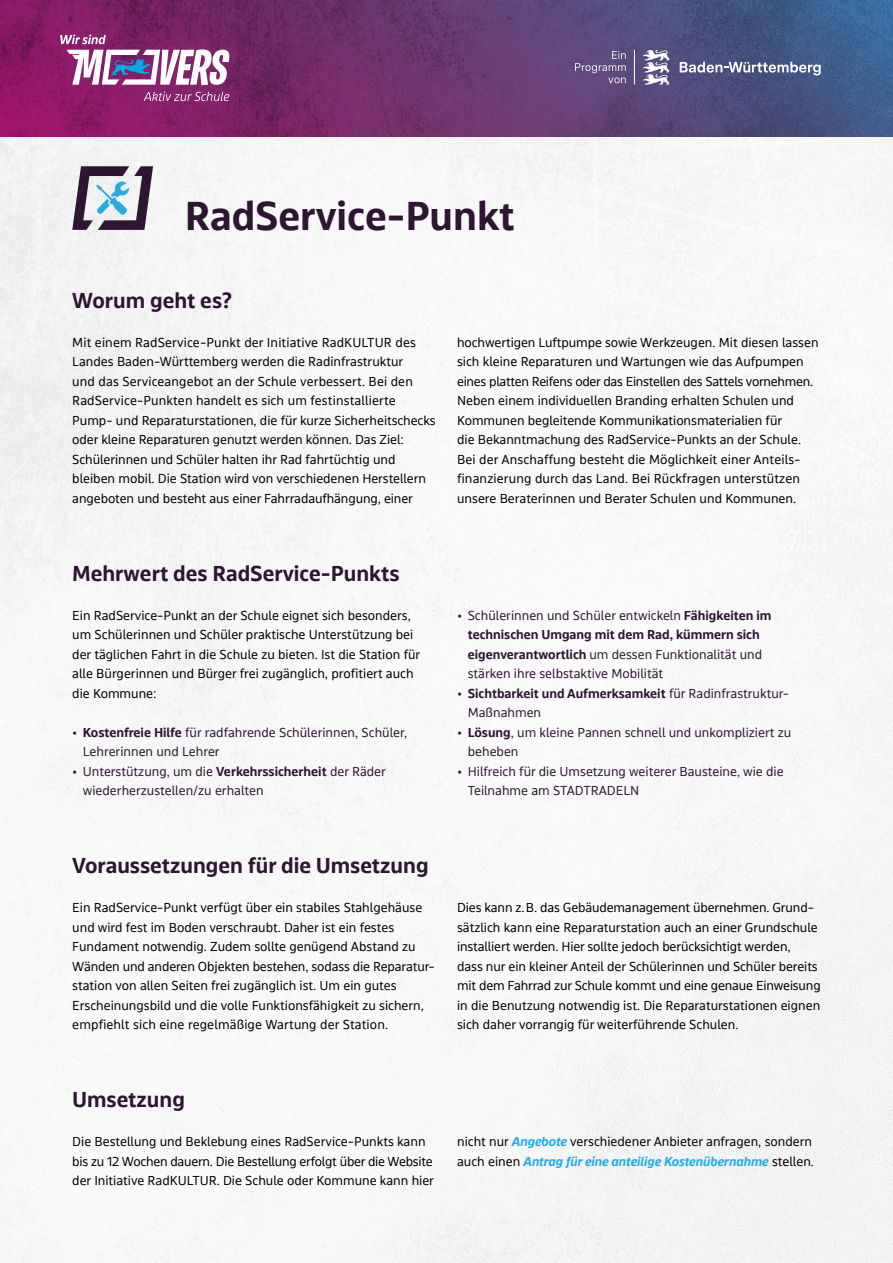
<style>
.page{position:relative;width:893px;height:1263px;background:#fff}
.page>*{position:absolute;margin:0;border:0;box-sizing:border-box;transform-origin:0 0}
.H1_-_Headline{font:700 42px "bwegt Text";color:#2e1532}
.H2_-_Zwischenüberschrift{font:700 22.5px "bwegt Text";color:#2e1532}
.P_-_Fließtext{font:13.5px/19.5px "bwegt Text";color:#000}
.t1{font:13.5px/19.5px "bwegt Text";color:#2e1532}
.s1{font-weight:700}
.s2{font-family:"bwegt Display";font-weight:700;font-style:italic;color:#1bade8}
</style>
<div class="page">
<img style="left:0;top:136px;width:893px;height:1127px">
<svg style="left:72px;top:166px;width:81px;height:64px"></svg>
<img style="left:0;top:0;width:893px;height:136px">
<svg style="left:144px;top:92px;width:85px;height:9px"></svg>
<svg style="left:60px;top:35px;width:171px;height:50px"></svg>
<hr style="left:634px;top:50px;width:1px;height:35px;background:#fff">
<svg style="left:680px;top:62px;width:141px;height:14px"></svg>
<svg style="left:643px;top:50px;width:26px;height:35px"></svg>
<svg style="left:575px;top:51px;width:51px;height:32px;background:#705b8b"></svg>
<h1 class="H1_-_Headline" style="left:185px;top:191px;width:331px">RadService-Punkt</h1>
<h2 class="H2_-_Zwischenüberschrift" style="left:72px;top:287px;width:161px">Worum geht es?</h2>
<p class="P_-_Fließtext" style="left:72px;top:333px;width:365px">Mit einem RadService-Punkt der Initiative RadKULTUR des Landes Baden-Württemberg werden die Radinfrastruktur<br>und das Serviceangebot an der Schule verbessert. Bei den RadService-Punkten handelt es sich um festinstallierte Pump- und Reparaturstationen, die für kurze Sicherheitschecks oder kleine Reparaturen genutzt werden können. Das Ziel:<br>Schülerinnen und Schüler halten ihr Rad fahrtüchtig und bleiben mobil. Die Station wird von verschiedenen Herstellern angeboten und besteht aus einer Fahrradaufhängung, einer</p>
<p class="P_-_Fließtext" style="left:457px;top:333px;width:363px">hochwertigen Luftpumpe sowie Werkzeugen. Mit diesen lassen sich kleine Reparaturen und Wartungen wie das Aufpumpen eines platten Reifens oder das Einstellen des Sattels vornehmen.<br>Neben einem individuellen Branding erhalten Schulen und Kommunen begleitende Kommunikationsmaterialien für<br>die Bekanntmachung des RadService-Punkts an der Schule.<br>Bei der Anschaffung besteht die Möglichkeit einer Anteils&shy;finanzierung durch das Land. Bei Rückfragen unterstützen unsere Beraterinnen und Berater Schulen und Kommunen.</p>
<h2 class="H2_-_Zwischenüberschrift" style="left:72px;top:560px;width:329px">Mehrwert des RadService-Punkts</h2>
<p class="P_-_Fließtext" style="left:72px;top:606px;width:350px">Ein RadService-Punkt an der Schule eignet sich besonders, um Schülerinnen und Schüler praktische Unterstützung bei der täglichen Fahrt in die Schule zu bieten. Ist die Station für alle Bürgerinnen und Bürger frei zugänglich, profitiert auch die Kommune:</p>
<p class="t1" style="left:83px;top:723px;width:326px;text-indent:-11px">• <span class="s1">Kostenfreie Hilfe</span> für radfahrende Schülerinnen, Schüler,<br>Lehrerinnen und Lehrer</p>
<p class="t1" style="left:83px;top:762px;width:304px;text-indent:-11px">• Unterstützung, um die <span class="s1">Verkehrssicherheit</span> der Räder wiederherzustellen/zu erhalten</p>
<p class="t1" style="left:468px;top:606px;width:305px;text-indent:-11px">• Schülerinnen und Schüler entwickeln <span class="s1">Fähigkeiten im technischen Umgang mit dem Rad, kümmern sich eigenverantwortlich</span> um dessen Funktionalität und stärken ihre selbstaktive Mobilität</p>
<p class="t1" style="left:468px;top:684px;width:323px;text-indent:-11px">• <span class="s1">Sichtbarkeit und Aufmerksamkeit</span> für Radinfrastruktur-<br>Maßnahmen</p>
<p class="t1" style="left:468px;top:723px;width:325px;text-indent:-11px">• <span class="s1">Lösung</span>, um kleine Pannen schnell und unkompliziert zu beheben</p>
<p class="t1" style="left:468px;top:762px;width:317px;text-indent:-11px">• Hilfreich für die Umsetzung weiterer Bausteine, wie die<br>Teilnahme am STADTRADELN</p>
<h2 class="H2_-_Zwischenüberschrift" style="left:72px;top:852px;width:358px">Voraussetzungen für die Umsetzung</h2>
<p class="P_-_Fließtext" style="left:72px;top:898px;width:364px">Ein RadService-Punkt verfügt über ein stabiles Stahlgehäuse und wird fest im Boden verschraubt. Daher ist ein festes Fundament notwendig. Zudem sollte genügend Abstand zu Wänden und anderen Objekten bestehen, sodass die Reparatur&shy;station von allen Seiten frei zugänglich ist. Um ein gutes Erscheinungsbild und die volle Funktionsfähigkeit zu sichern, empfiehlt sich eine regelmäßige Wartung der Station.</p>
<p class="P_-_Fließtext" style="left:457px;top:898px;width:365px">Dies kann z.B. das Gebäudemanagement übernehmen. Grund&shy;sätzlich kann eine Reparaturstation auch an einer Grundschule installiert werden. Hier sollte jedoch berücksichtigt werden,<br>dass nur ein kleiner Anteil der Schülerinnen und Schüler bereits mit dem Fahrrad zur Schule kommt und eine genaue Einweisung in die Benutzung notwendig ist. Die Reparaturstationen eignen sich daher vorrangig für weiterführende Schulen.</p>
<h2 class="H2_-_Zwischenüberschrift" style="left:72px;top:1086px;width:114px">Umsetzung</h2>
<p class="P_-_Fließtext" style="left:72px;top:1132px;width:363px">Die Bestellung und Beklebung eines RadService-Punkts kann bis zu 12 Wochen dauern. Die Bestellung erfolgt über die Website der Initiative RadKULTUR. Die Schule oder Kommune kann hier</p>
<p class="P_-_Fließtext" style="left:457px;top:1132px;width:358px">nicht nur <span class="s2">Angebote</span> verschiedener Anbieter anfragen, sondern auch einen <span class="s2">Antrag für eine anteilige Kostenübernahme</span> stellen.</p>
</div>
